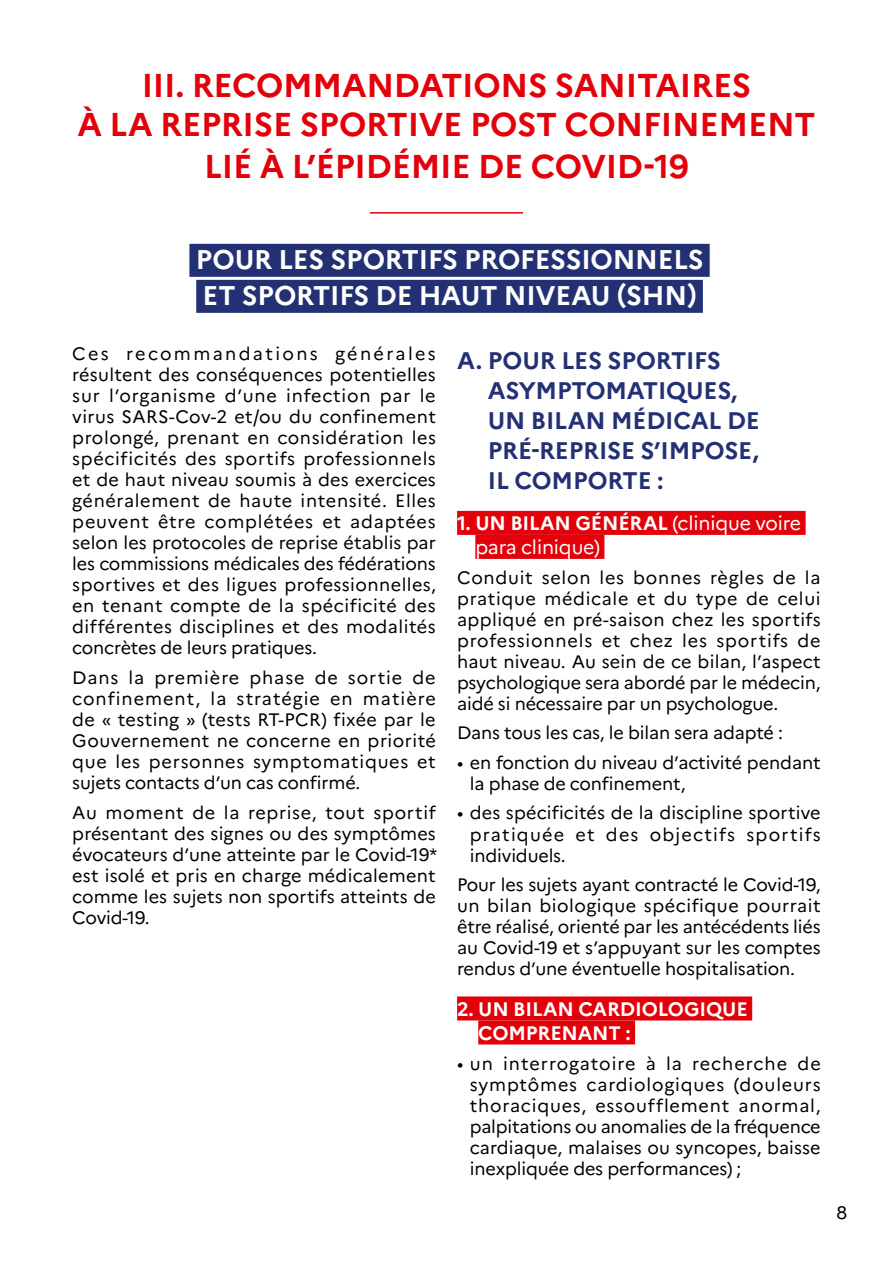
<style>
.page{position:relative;width:893px;height:1263px;background:#fff}
.page>*{position:absolute;margin:0;border:0;box-sizing:border-box;transform-origin:0 0}
.t1{font:700 33px/39px "Marianne";letter-spacing:-.01em;color:#e3000b;text-align:center}
.t2{font:700 27px/36px "Marianne";letter-spacing:-.01em;color:#fff}
.t3{font:700 24px/30px "Marianne";letter-spacing:-.01em;color:#233174}
.t4{font:19.5px/24px "Marianne";letter-spacing:-.01em;color:#fff}
.t5{font:700 19.5px/24px "Marianne";letter-spacing:-.01em;color:#fff}
.t6{font:18px/21px "Marianne";letter-spacing:-.01em;color:#000;text-align:justify}
.s1{font-weight:700}
</style>
<div class="page">
<hr style="left:370px;top:212px;width:153px;height:2px;background:#e3000b">
<div style="left:189px;top:244px;width:521px;height:33px;background:#233174"></div>
<div style="left:196px;top:280px;width:507px;height:33px;background:#233174"></div>
<div style="left:457px;top:511px;width:349px;height:24px;background:#e3000b"></div>
<div style="left:475px;top:535px;width:129px;height:24px;background:#e3000b"></div>
<div style="left:457px;top:996px;width:295px;height:24px;background:#e3000b"></div>
<div style="left:478px;top:1020px;width:157px;height:24px;background:#e3000b"></div>
<h1 class="t1" style="left:77px;top:66px;width:740px">III. RECOMMANDATIONS SANITAIRES<br>À LA REPRISE SPORTIVE POST CONFINEMENT</h1>
<h1 class="t1" style="left:204px;top:147px;width:486px">LIÉ À L’ÉPIDÉMIE DE COVID-19</h1>
<h2 class="t2" style="left:196px;top:242px;width:509px">POUR LES SPORTIFS PROFESSIONNELS<br>ET SPORTIFS DE HAUT NIVEAU (SHN)</h2>
<p class="t6" style="left:72px;top:343px;width:365px">Ces recommandations générales résultent des conséquences potentielles sur l’organisme d’une infection par le virus SARS-Cov-2 et/ou du confinement prolongé, prenant en considération les spécificités des sportifs professionnels et de haut niveau soumis à des exercices généralement de haute intensité. Elles peuvent être complétées et adaptées selon les protocoles de reprise établis par les commissions médicales des fédérations sportives et des ligues professionnelles, en tenant compte de la spécificité des différentes disciplines et des modalités concrètes de leurs pratiques.</p>
<p class="t6" style="left:72px;top:667px;width:365px">Dans la première phase de sortie de confinement, la stratégie en matière de « testing » (tests RT-PCR) fixée par le Gouvernement ne concerne en priorité que les personnes symptomatiques et sujets contacts d’un cas confirmé.</p>
<p class="t6" style="left:72px;top:801px;width:367px">Au moment de la reprise, tout sportif présentant des signes ou des symptômes évocateurs d’une atteinte par le Covid-19* est isolé et pris en charge médicalement comme les sujets non sportifs atteints de Covid-19.</p>
<h3 class="t3" style="left:488px;top:346px;width:274px;text-indent:-31px">A. POUR LES SPORTIFS<br>ASYMPTOMATIQUES,<br>UN BILAN MÉDICAL DE<br>PRÉ-REPRISE S’IMPOSE,<br>IL COMPORTE :</h3>
<p class="t4" style="left:475px;top:511px;width:327px;text-indent:-18px"><span class="s1">1. UN BILAN GÉNÉRAL</span> (clinique voire para clinique)</p>
<p class="t6" style="left:457px;top:567px;width:365px">Conduit selon les bonnes règles de la pratique médicale et du type de celui appliqué en pré-saison chez les sportifs professionnels et chez les sportifs de haut niveau. Au sein de ce bilan, l’aspect psychologique sera abordé par le médecin, aidé si nécessaire par un psychologue.</p>
<p class="t6" style="left:457px;top:722px;width:327px">Dans tous les cas, le bilan sera adapté :</p>
<p class="t6" style="left:470px;top:752px;width:352px;text-indent:-13px">• en fonction du niveau d’activité pendant la phase de confinement,</p>
<p class="t6" style="left:470px;top:802px;width:352px;text-indent:-13px">• des spécificités de la discipline sportive pratiquée et des objectifs sportifs individuels.</p>
<p class="t6" style="left:457px;top:874px;width:365px">Pour les sujets ayant contracté le Covid-19, un bilan biologique spécifique pourrait être réalisé, orienté par les antécédents liés au Covid-19 et s’appuyant sur les comptes rendus d’une éventuelle hospitalisation.</p>
<p class="t5" style="left:478px;top:997px;width:271px;text-indent:-21px">2. UN BILAN CARDIOLOGIQUE<br>COMPRENANT :</p>
<p class="t6" style="left:470px;top:1052px;width:352px;text-indent:-13px">• un interrogatoire à la recherche de symptômes cardiologiques (douleurs thoraciques, essoufflement anormal, palpitations ou anomalies de la fréquence cardiaque, malaises ou syncopes, baisse inexpliquée des performances) ;</p>
<p class="t6" style="left:836px;top:1202px;width:12px">8</p>
</div>
